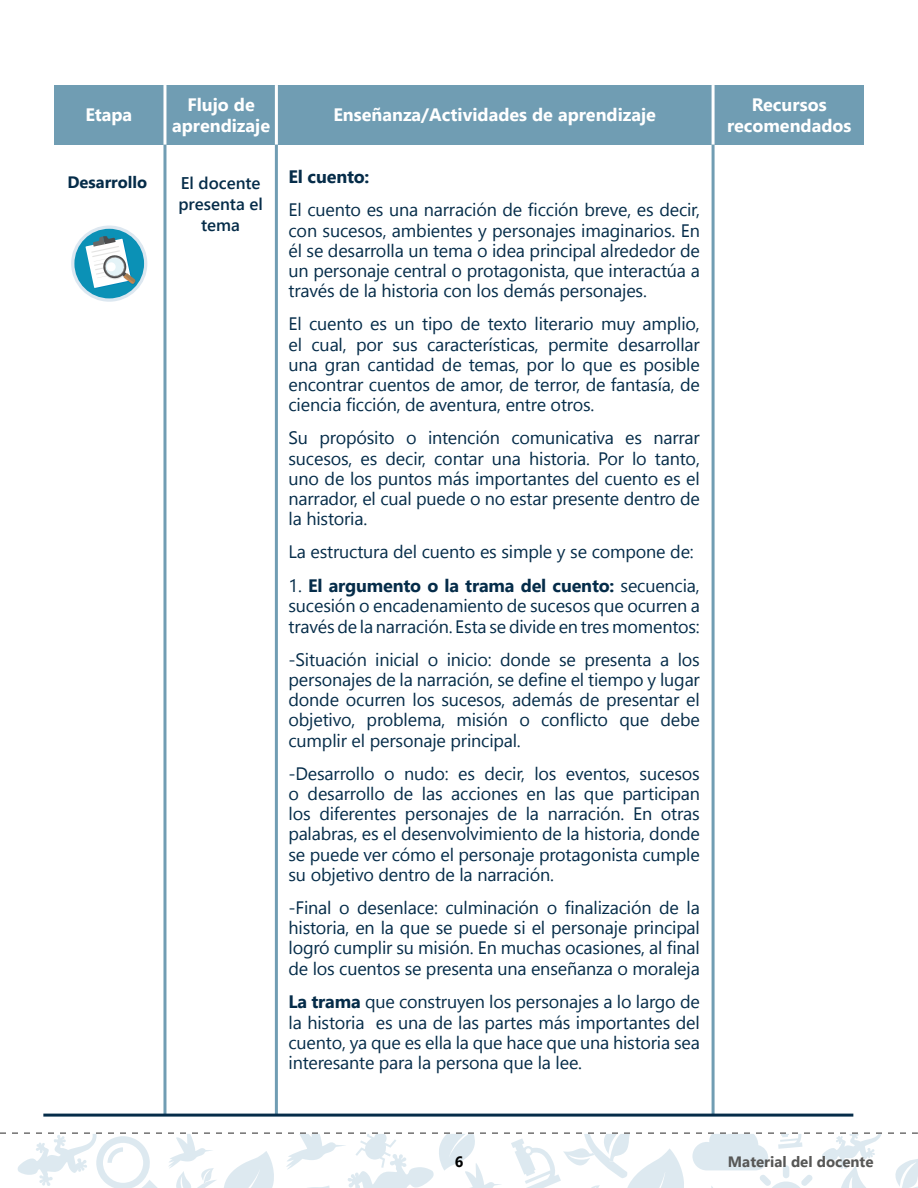
<style>
.page{position:relative;width:918px;height:1188px;background:#fff}
.page>*{position:absolute;margin:0;border:0;box-sizing:border-box;transform-origin:0 0}
.t1{font:18px/20.2px "Segoe UI";letter-spacing:-.01em;color:#052c49;text-align:justify}
.t2{font:700 18px/21px "Segoe UI";color:#fff;text-align:center}
.t3{font:700 18px "Segoe UI";letter-spacing:-.01em;color:#052c49}
.t4{font:600 16.95px/21px "Segoe UI";color:#052c49;text-align:center}
.t5{font:700 16.5px "Segoe UI";color:#052c49}
.t6{font:700 15px "Segoe UI";color:#575756}
.t7{font:700 15px "Segoe UI";color:#000}
.s1{font-weight:700}
</style>
<div class="page">
<svg style="left:0;top:1132px;width:918px;height:56px"></svg>
<div style="left:54px;top:85px;width:810px;height:60px;background:#709db3"></div>
<hr style="left:163px;top:85px;width:3px;height:60px;background:#fff">
<hr style="left:275px;top:85px;width:3px;height:60px;background:#fff">
<hr style="left:712px;top:85px;width:3px;height:60px;background:#fff">
<hr style="left:163px;top:145px;width:3px;height:970px;background:#709db3">
<hr style="left:275px;top:145px;width:3px;height:970px;background:#709db3">
<hr style="left:712px;top:145px;width:3px;height:970px;background:#709db3">
<hr style="left:43px;top:1114px;width:810px;height:3px;background:#052c49">
<svg style="left:71px;top:226px;width:76px;height:76px"></svg>
<div style="left:74px;top:229px;width:70px;height:69px;background:#0b91b6;border-radius:50%"></div>
<svg style="left:86px;top:236px;width:50px;height:53px"></svg>
<p class="t2" style="left:85px;top:104px;width:48px">Etapa</p>
<p class="t2" style="left:172px;top:94px;width:99px">Flujo de aprendizaje</p>
<p class="t2" style="left:727px;top:94px;width:126px">Recursos recomendados</p>
<p class="t2" style="left:333px;top:104px;width:324px">Enseñanza/Actividades de aprendizaje</p>
<p class="t5" style="left:67px;top:169px;width:81px">Desarrollo</p>
<p class="t4" style="left:178px;top:172px;width:86px">El docente presenta el tema</p>
<p class="t3" style="left:289px;top:163px;width:83px">El cuento:</p>
<p class="t1" style="left:289px;top:200px;width:413px">El cuento es una narración de ficción breve, es decir, con sucesos, ambientes y personajes imaginarios. En él se desarrolla un tema o idea principal alrededor de un personaje central o protagonista, que interactúa a través de la historia con los demás personajes.</p>
<p class="t1" style="left:289px;top:314px;width:413px">El cuento es un tipo de texto literario muy amplio, el cual, por sus características, permite desarrollar una gran cantidad de temas, por lo que es posible encontrar cuentos de amor, de terror, de fantasía, de ciencia ficción, de aventura, entre otros.</p>
<p class="t1" style="left:289px;top:428px;width:413px">Su propósito o intención comunicativa es narrar sucesos, es decir, contar una historia. Por lo tanto, uno de los puntos más importantes del cuento es el narrador, el cual puede o no estar presente dentro de la historia.</p>
<p class="t1" style="left:289px;top:542px;width:407px">La estructura del cuento es simple y se compone de:</p>
<p class="t1" style="left:289px;top:575px;width:413px">1. <span class="s1">El argumento o la trama del cuento:</span> secuencia, sucesión o encadenamiento de sucesos que ocurren a través de la narración. Esta se divide en tres momentos:</p>
<p class="t1" style="left:289px;top:649px;width:413px">-Situación inicial o inicio: donde se presenta a los personajes de la narración, se define el tiempo y lugar donde ocurren los sucesos, además de presentar el objetivo, problema, misión o conflicto que debe cumplir el personaje principal.</p>
<p class="t1" style="left:289px;top:763px;width:413px">-Desarrollo o nudo: es decir, los eventos, sucesos o desarrollo de las acciones en las que participan los diferentes personajes de la narración. En otras palabras, es el desenvolvimiento de la historia, donde se puede ver cómo el personaje protagonista cumple su objetivo dentro de la narración.</p>
<p class="t1" style="left:289px;top:897px;width:413px">-Final o desenlace: culminación o finalización de la historia, en la que se puede si el personaje principal logró cumplir su misión. En muchas ocasiones, al final de los cuentos se presenta una enseñanza o moraleja</p>
<p class="t1" style="left:289px;top:992px;width:413px"><span class="s1">La trama</span> que construyen los personajes a lo largo de la historia es una de las partes más importantes del cuento, ya que es ella la que hace que una historia sea interesante para la persona que la lee.</p>
<p class="t7" style="left:455px;top:1150px;width:10px">6</p>
<p class="t6" style="left:728px;top:1149px;width:147px">Material del docente</p>
</div>
